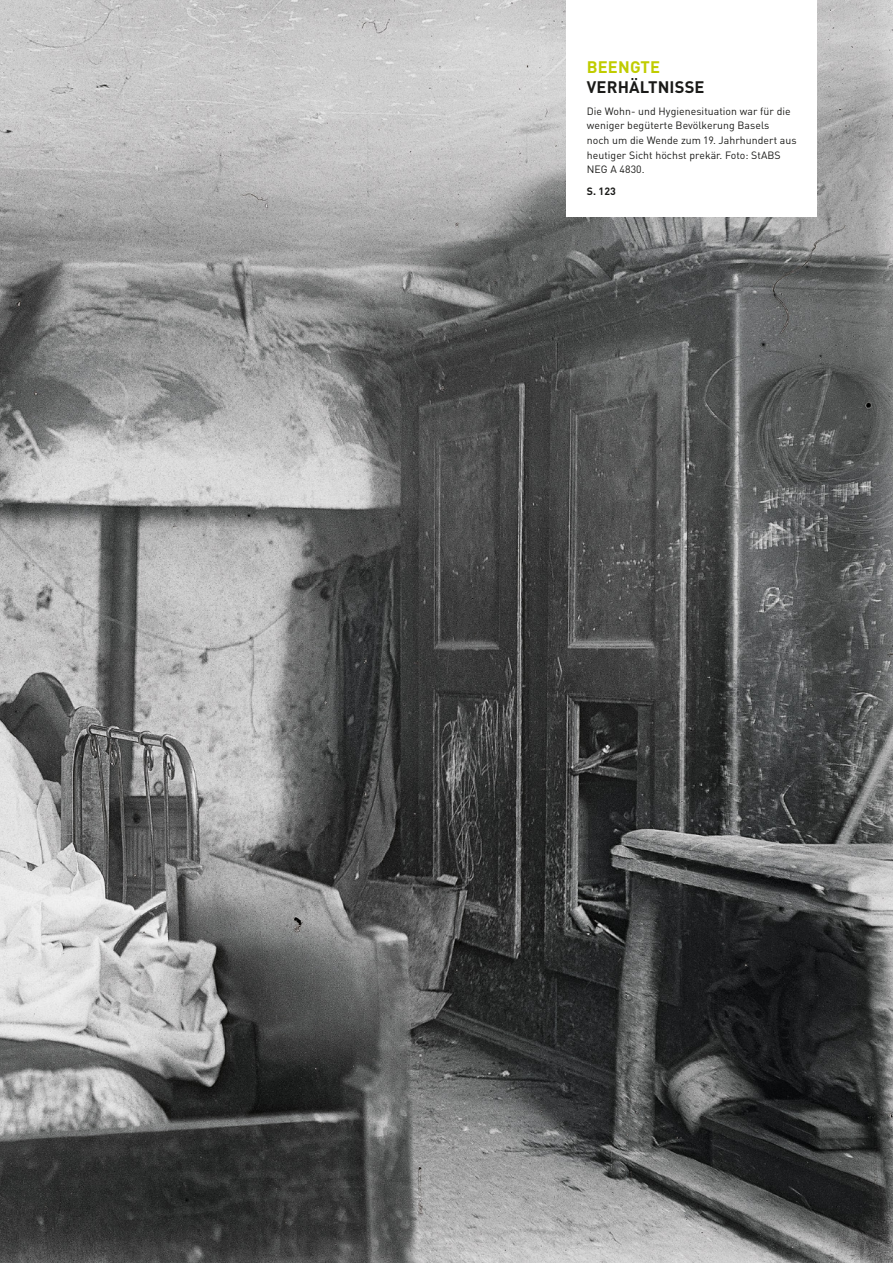
<style>
.page{position:relative;width:893px;height:1263px;background:#fff}
.page>*{position:absolute;margin:0;border:0;box-sizing:border-box;transform-origin:0 0}
.t1{font:700 16.5px "DIN";letter-spacing:.01em;color:#1a1a18}
.t2{font:700 16.5px "DIN";letter-spacing:.01em;color:#c0cc00}
.t3{font:10.5px/14.7px "DIN";letter-spacing:.005em;color:#1a1a18}
.t4{font:700 10.5px "DIN";color:#1a1a18}
</style>
<div class="page">
<img style="left:0;top:0;width:893px;height:1263px">
<div style="left:566px;top:0;width:250px;height:217px;background:#fff"></div>
<h1 class="t2" style="left:587px;top:57px;width:75px">BEENGTE</h1>
<h1 class="t1" style="left:587px;top:76px;width:119px">VERHÄLTNISSE</h1>
<p class="t3" style="left:587px;top:104px;width:211px">Die Wohn- und Hygienesituation war für die weniger begüterte Bevölkerung Basels<br>noch um die Wende zum 19. Jahrhundert aus heutiger Sicht höchst prekär. Foto: StABS<br>NEG A 4830.</p>
<p class="t4" style="left:587px;top:185px;width:31px">S. 123</p>
</div>
